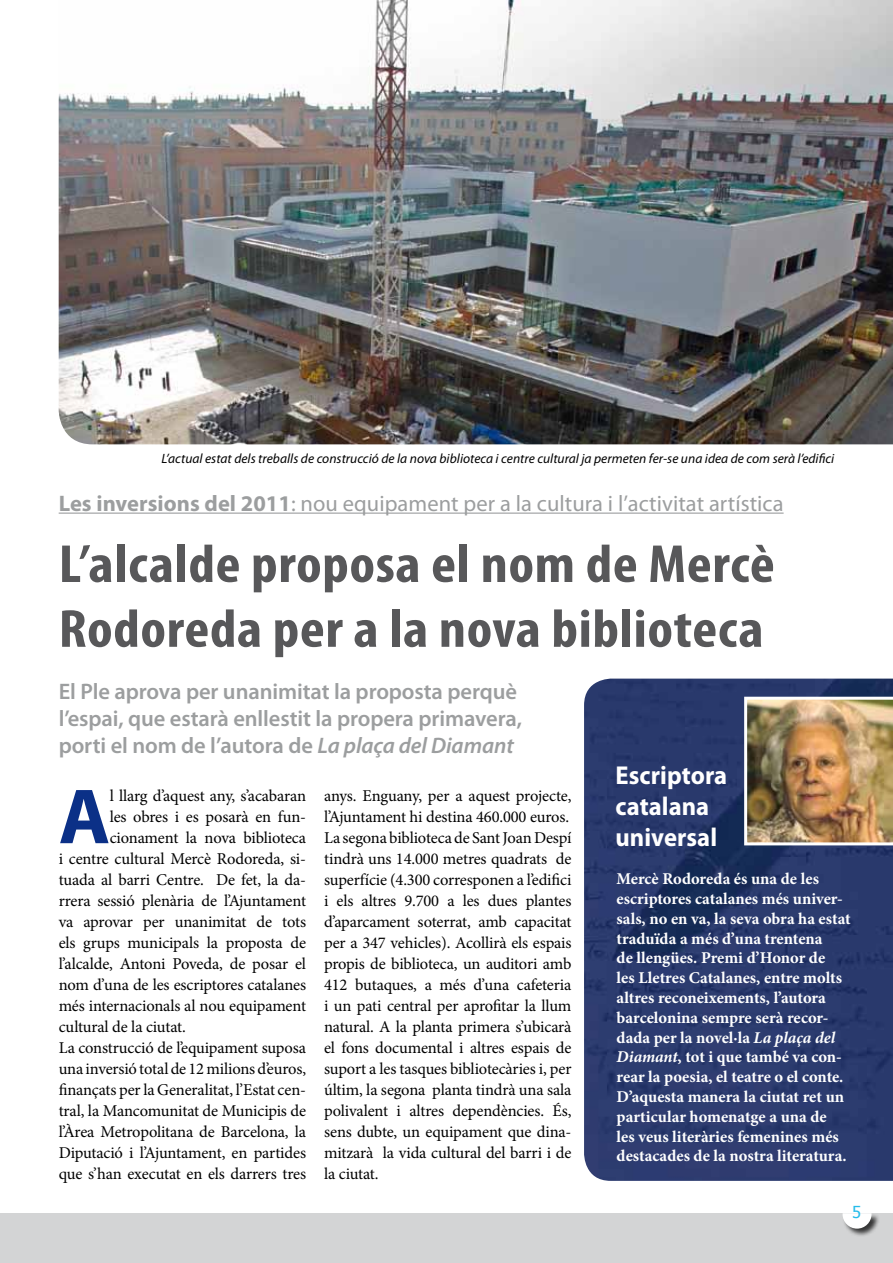
<style>
.page{position:relative;width:893px;height:1263px;background:#fff}
.page>*{position:absolute;margin:0;border:0;box-sizing:border-box;transform-origin:0 0}
.t1{font:700 78.75px "Myriad Pro";color:#0b3087}
.t2{font:700 condensed 54px/64.8px "Myriad Pro";letter-spacing:.01em;color:#58585a;scale:1.1 1}
.t3{font:700 25.95px/31px "Myriad Pro";letter-spacing:.005em;color:#fff;scale:.95 1}
.t4{font:600 22.5px/27px "Myriad Pro";letter-spacing:-.005em;color:#9c9e9f}
.t5{font:22.5px "Myriad Pro";letter-spacing:.005em;color:#9c9e9f}
.t6{font:16.5px/21px "Minion Pro";letter-spacing:-.01em;color:#000}
.t7{font:700 16.5px/19.8px "Minion Pro";color:#fff}
.t8{font:16.5px "Tahoma";color:#27bcea}
.t9{font:italic 13.5px "Myriad Pro";color:#000}
.s1{font-weight:700}
.s2{font-style:italic}
</style>
<div class="page">
<div style="left:0;top:1213px;width:893px;height:50px;background:#d3d4d5"></div>
<div style="left:842px;top:1213px;width:38px;height:24px;background:#000;opacity:.75"></div>
<svg style="left:843px;top:1213px;width:28px;height:15px"></svg>
<img style="left:59px;top:0;width:834px;height:444px">
<hr style="left:59px;top:512px;width:725px;height:2px;background:#9c9e9f">
<svg style="left:584px;top:678px;width:309px;height:503px;background:#29396b"></svg>
<img style="left:744px;top:697px;width:149px;height:148px">
<p class="t9" style="left:162px;top:450px;width:674px">L’actual estat dels treballs de construcció de la nova biblioteca i centre cultural ja permeten fer-se una idea de com serà l’edifici</p>
<h3 class="t5" style="left:59px;top:489px;width:726px"><span class="s1">Les inversions del 2011</span>: nou equipament per a la cultura i l’activitat artística</h3>
<h2 class="t2" style="left:59px;top:530px;width:652px">L’alcalde proposa el nom de Mercè<br>Rodoreda per a la nova biblioteca</h2>
<h3 class="t4" style="left:59px;top:678px;width:465px">El Ple aprova per unanimitat la proposta perquè l’espai, que estarà enllestit la propera primavera, porti el nom de l’autora de <span class="s2">La plaça del Diamant</span></h3>
<h1 class="t1" style="left:59px;top:765px;width:53px">A</h1>
<p class="t6" style="left:110px;top:785px;width:198px">l llarg d’aquest any, s’acabaran</p>
<p class="t6" style="left:110px;top:806px;width:198px">les obres i es posarà en fun-</p>
<p class="t6" style="left:110px;top:827px;width:198px">cionament la nova biblioteca</p>
<p class="t6" style="left:59px;top:848px;width:249px">i centre cultural Mercè Rodoreda, si-</p>
<p class="t6" style="left:59px;top:869px;width:249px">tuada al barri Centre. De fet, la da-</p>
<p class="t6" style="left:59px;top:890px;width:249px">rrera sessió plenària de l’Ajuntament</p>
<p class="t6" style="left:59px;top:911px;width:249px">va aprovar per unanimitat de tots</p>
<p class="t6" style="left:59px;top:932px;width:249px">els grups municipals la proposta de</p>
<p class="t6" style="left:59px;top:953px;width:249px">l’alcalde, Antoni Poveda, de posar el</p>
<p class="t6" style="left:59px;top:974px;width:249px">nom d’una de les escriptores catalanes</p>
<p class="t6" style="left:59px;top:995px;width:249px">més internacionals al nou equipament</p>
<p class="t6" style="left:59px;top:1016px;width:129px">cultural de la ciutat.</p>
<p class="t6" style="left:59px;top:1037px;width:249px">La construcció de l’equipament suposa</p>
<p class="t6" style="left:59px;top:1058px;width:249px">una inversió total de 12 milions d’euros,</p>
<p class="t6" style="left:59px;top:1079px;width:249px">finançats per la Generalitat, l’Estat cen-</p>
<p class="t6" style="left:59px;top:1100px;width:249px">tral, la Mancomunitat de Municipis de</p>
<p class="t6" style="left:59px;top:1121px;width:249px">l’Àrea Metropolitana de Barcelona, la</p>
<p class="t6" style="left:59px;top:1142px;width:249px">Diputació i l’Ajuntament, en partides</p>
<p class="t6" style="left:59px;top:1163px;width:249px">que s’han executat en els darrers tres</p>
<p class="t6" style="left:324px;top:785px;width:249px">anys. Enguany, per a aquest projecte, l’Ajuntament hi destina 460.000 euros.<br>La segona biblioteca de Sant Joan Despí tindrà uns 14.000 metres quadrats de superfície (4.300 corresponen a l’edifici i els altres 9.700 a les dues plantes d’aparcament soterrat, amb capacitat per a 347 vehicles). Acollirà els espais propis de biblioteca, un auditori amb 412 butaques, a més d’una cafeteria i un pati central per aprofitar la llum natural. A la planta primera s’ubicarà el fons documental i altres espais de suport a les tasques bibliotecàries i, per últim, la segona planta tindrà una sala polivalent i altres dependències. És, sens dubte, un equipament que dina&shy;mitzarà la vida cultural del barri i de la ciutat.</p>
<h3 class="t3" style="left:615px;top:758px;width:119px">Escriptora catalana universal</h3>
<p class="t7" style="left:617px;top:869px;width:236px">Mercè Rodoreda és una de les escriptores catalanes més univer&shy;sals, no en va, la seva obra ha estat traduïda a més d’una trentena<br>de llengües. Premi d’Honor de<br>les Lletres Catalanes, entre molts altres reconeixements, l’autora barcelonina sempre serà recor&shy;dada per la novel·la <span class="s2">La plaça del<br>Diamant</span>, tot i que també va con&shy;rear la poesia, el teatre o el conte.<br>D’aquesta manera la ciutat ret un particular homenatge a una de<br>les veus literàries femenines més destacades de la nostra literatura.</p>
<p class="t8" style="left:852px;top:1201px;width:11px">5</p>
</div>
